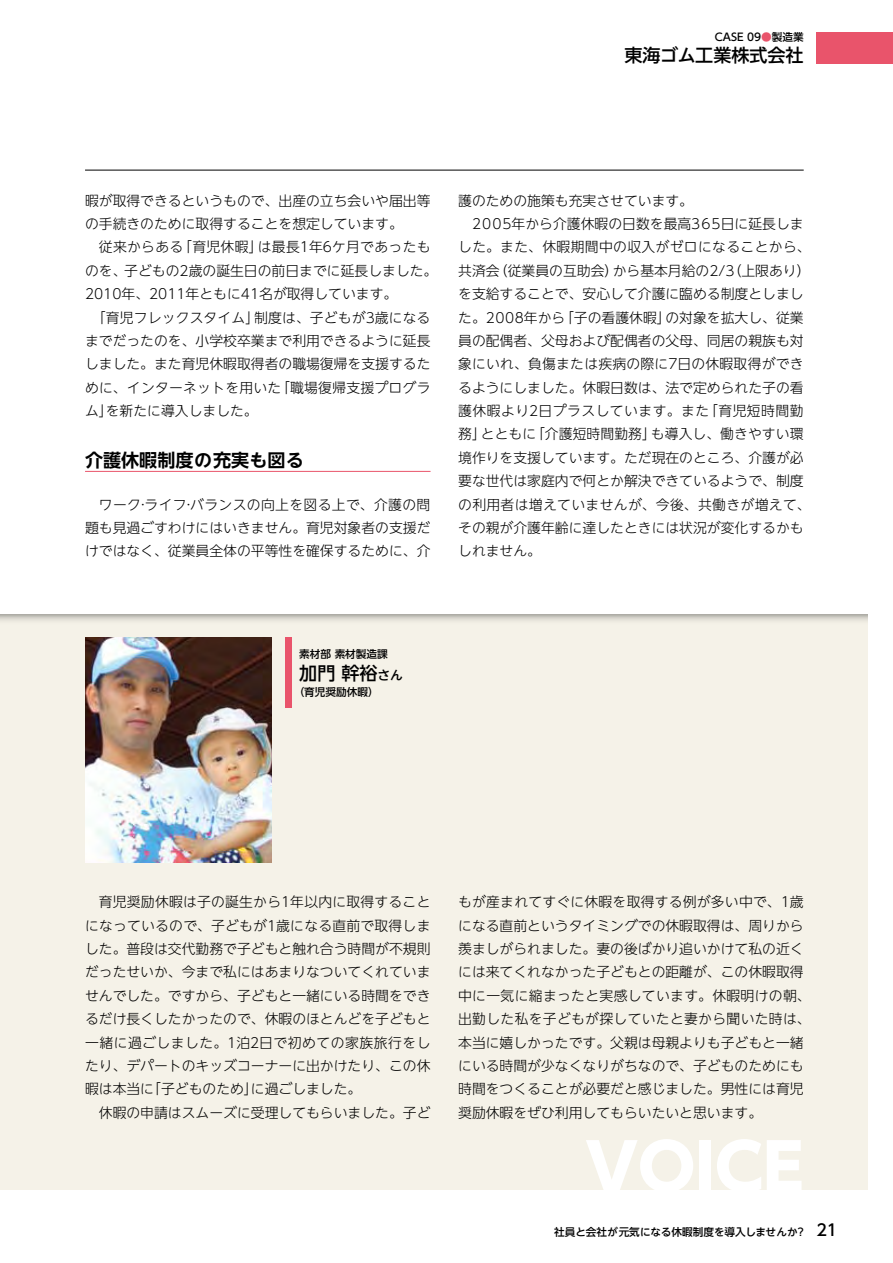
<style>
.page{position:relative;width:893px;height:1263px;background:#fff}
.page>*{position:absolute;margin:0;border:0;box-sizing:border-box;transform-origin:0 0}
.t1{font:800 63.75px "UD Shin Go NT Pro";color:#fff}
.t2{font:500 18px "UD Shin Go NT Pro";color:#000}
.t3{font:700 18px "UD Shin Go NT Pro De";color:#000}
.t4{font:300 13.8px/23.4px "UD Shin Go NT Pro";color:#000;text-align:justify}
.t5{font:300 13.8px "UD Shin Go NT Pro";letter-spacing:.025em;color:#000}
.t6{font:300 13.8px "UD Shin Go NT Pro";letter-spacing:.035em;color:#000}
.t7{font:500 10.65px "UD Shin Go NT Pro";color:#000}
.s1{color:#e9546b}
.s2{font-size:12.75px}
.s3{font-size:15.9px}
</style>
<div class="page">
<div style="left:816px;top:32px;width:77px;height:32px;background:#e9546b"></div>
<hr style="left:85px;top:170px;width:719px;height:1px;background:#000">
<div style="left:0;top:614px;width:867px;height:575px;background:#f5f2e8"></div>
<svg style="left:0;top:614px;width:867px;height:7px;background:#cdcbc3"></svg>
<img style="left:85px;top:638px;width:187px;height:224px">
<hr style="left:85px;top:471px;width:346px;height:1px;background:#e9546b">
<div style="left:285px;top:638px;width:7px;height:70px;background:#e9546b"></div>
<p class="t7" style="left:715px;top:29px;width:90px">CASE 09<span class="s1">●</span>製造業</p>
<h2 class="t2" style="left:624px;top:40px;width:181px">東海ゴム工業株式会社</h2>
<p class="t4" style="left:85px;top:188px;width:347px">暇が取得できるというもので、出産の立ち会いや届出等の手続きのために取得することを想定しています。</p>
<p class="t5" style="left:99px;top:236px;width:333px">従来からある「育児休暇」は最長1年6ケ月であったも</p>
<p class="t4" style="left:85px;top:258px;width:354px">のを、子どもの2歳の誕生日の前日までに延長しました。</p>
<p class="t4" style="left:85px;top:282px;width:314px">2010年、2011年ともに41名が取得しています。</p>
<p class="t4" style="left:92px;top:305px;width:340px">「育児フレックスタイム」制度は、子どもが3歳になる</p>
<p class="t4" style="left:85px;top:328px;width:347px">までだったのを、小学校卒業まで利用できるように延長</p>
<p class="t4" style="left:85px;top:352px;width:347px">しました。また育児休暇取得者の職場復帰を支援するた</p>
<p class="t4" style="left:85px;top:375px;width:347px">めに、インターネットを用いた「職場復帰支援プログラ</p>
<p class="t4" style="left:85px;top:399px;width:174px">ム」を新たに導入しました。</p>
<h2 class="t3" style="left:85px;top:445px;width:220px">介護休暇制度の充実も図る</h2>
<p class="t4" style="left:85px;top:492px;width:347px;text-indent:14px">ワーク·ライフ·バランスの向上を図る上で、介護の問題も見過ごすわけにはいきません。育児対象者の支援だけではなく、従業員全体の平等性を確保するために、介</p>
<p class="t4" style="left:458px;top:188px;width:236px">護のための施策も充実させています。</p>
<p class="t4" style="left:472px;top:212px;width:333px">2005年から介護休暇の日数を最高365日に延長しま</p>
<p class="t5" style="left:458px;top:236px;width:354px">した。また、休暇期間中の収入がゼロになることから、</p>
<p class="t4" style="left:458px;top:258px;width:354px">共済会（従業員の互助会）から基本月給の2/3（上限あり）</p>
<p class="t4" style="left:458px;top:282px;width:347px">を支給することで、安心して介護に臨める制度としまし</p>
<p class="t4" style="left:458px;top:305px;width:347px">た。2008年から「子の看護休暇」の対象を拡大し、従業</p>
<p class="t4" style="left:458px;top:328px;width:347px">員の配偶者、父母および配偶者の父母、同居の親族も対</p>
<p class="t4" style="left:458px;top:352px;width:347px">象にいれ、負傷または疾病の際に7日の休暇取得ができ</p>
<p class="t4" style="left:458px;top:375px;width:347px">るようにしました。休暇日数は、法で定められた子の看</p>
<p class="t6" style="left:458px;top:400px;width:347px">護休暇より2日プラスしています。また「育児短時間勤</p>
<p class="t4" style="left:458px;top:422px;width:347px">務」とともに「介護短時間勤務」も導入し、働きやすい環</p>
<p class="t4" style="left:458px;top:445px;width:347px">境作りを支援しています。ただ現在のところ、介護が必</p>
<p class="t4" style="left:458px;top:469px;width:347px">要な世代は家庭内で何とか解決できているようで、制度</p>
<p class="t5" style="left:458px;top:493px;width:354px">の利用者は増えていませんが、今後、共働きが増えて、</p>
<p class="t4" style="left:458px;top:515px;width:347px">その親が介護年齢に達したときには状況が変化するかも</p>
<p class="t4" style="left:458px;top:539px;width:84px">しれません。</p>
<p class="t7" style="left:299px;top:646px;width:90px">素材部 素材製造課</p>
<h2 class="t2" style="left:299px;top:658px;width:105px">加門 幹裕<span class="s2">さん</span></h2>
<p class="t7" style="left:294px;top:683px;width:87px">（育児奨励休暇）</p>
<p class="t4" style="left:85px;top:890px;width:347px;text-indent:14px">育児奨励休暇は子の誕生から1年以内に取得することになっているので、子どもが1歳になる直前で取得しました。普段は交代勤務で子どもと触れ合う時間が不規則だったせいか、今まで私にはあまりなついてくれていませんでした。ですから、子どもと一緒にいる時間をできるだけ長くしたかったので、休暇のほとんどを子どもと一緒に過ごしました。1泊2日で初めての家族旅行をしたり、デパートのキッズコーナーに出かけたり、この休暇は本当に「子どものため」に過ごしました。</p>
<p class="t4" style="left:99px;top:1100px;width:333px">休暇の申請はスムーズに受理してもらいました。子ど</p>
<p class="t4" style="left:458px;top:890px;width:354px;text-align:left">もが産まれてすぐに休暇を取得する例が多い中で、1歳になる直前というタイミングでの休暇取得は、周りから羨ましがられました。妻の後ばかり追いかけて私の近くには来てくれなかった子どもとの距離が、この休暇取得中に一気に縮まったと実感しています。休暇明けの朝、出勤した私を子どもが探していたと妻から聞いた時は、本当に嬉しかったです。父親は母親よりも子どもと一緒にいる時間が少なくなりがちなので、子どものためにも時間をつくることが必要だと感じました。男性には育児奨励休暇をぜひ利用してもらいたいと思います。</p>
<h1 class="t1" style="left:585px;top:1115px;width:220px">VOICE</h1>
<p class="t7" style="left:554px;top:1223px;width:285px">社員と会社が元気になる休暇制度を導入しませんか？ <span class="s3">21</span></p>
</div>
